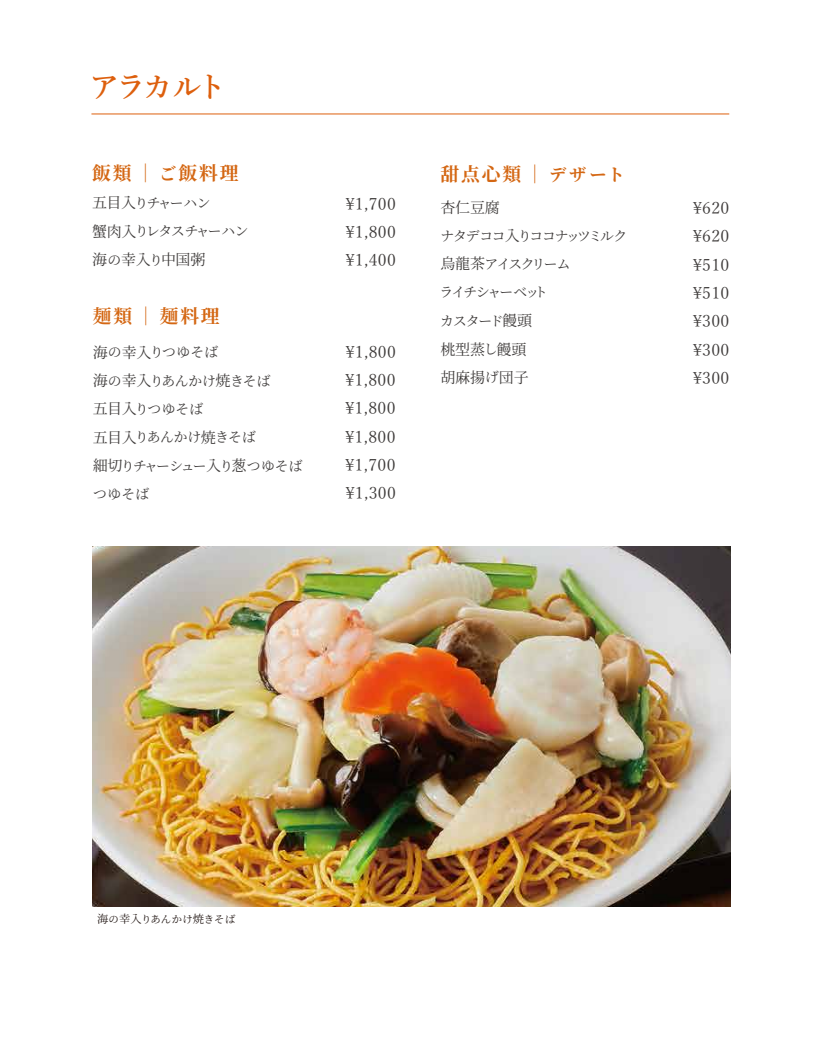
<style>
.page{position:relative;width:815px;height:1063px;background:#fff}
.page>*{position:absolute;margin:0;border:0;box-sizing:border-box;transform-origin:0 0}
.t1{font:600 30px "Yu Mincho";letter-spacing:-.115em;color:#dd5f0d}
.t2{font:700 18.75px "Source Han Serif";letter-spacing:.1em;color:#d46713}
.t3{font:16.25px/28.4px "Yu Mincho";letter-spacing:.02em;color:#3d3a39;text-align:justify}
.t4{font:15px/28.4px "Source Han Serif";letter-spacing:-.01em;color:#3d3a39}
.t5{font:13.75px/28.4px "Source Han Serif";letter-spacing:-.005em;color:#3d3a39}
.t6{font:13.75px/28.4px "Source Han Serif";letter-spacing:-.11em;color:#3d3a39}
.t7{font:13.75px/28.4px "Source Han Serif";letter-spacing:-.08em;color:#3d3a39}
.t8{font:10.38px "Source Han Serif";letter-spacing:.015em;color:#231815}
.s1{font-size:17.25px}
.s2{font-size:15px}
.s3{font-size:13.75px}
.s4{font-size:11.25px}
</style>
<div class="page">
<img style="left:93px;top:547px;width:638px;height:359px">
<hr style="left:91px;top:114px;width:638px;height:1px;background:#dd5f0d">
<h1 class="t1" style="left:90px;top:70px;width:139px">アラカルト</h1>
<p class="t2" style="left:92px;top:163px;width:148px">飯類｜<span class="s1">ご</span>飯料理</p>
<p class="t2" style="left:440px;top:164px;width:186px">甜点心類｜<span class="s1">デザート</span></p>
<p class="t7" style="left:92px;top:189px;width:158px"><span class="s2">五目入</span>りチャーハン<br><span class="s2">蟹肉入</span>りレタスチャーハン</p>
<p class="t4" style="left:92px;top:246px;width:115px">海<span class="s3">の</span>幸入<span class="s3">り</span>中国粥</p>
<p class="t3" style="left:346px;top:188px;width:52px">\1,700 \1,800 \1,400</p>
<p class="t4" style="left:440px;top:193px;width:61px">杏仁豆腐</p>
<p class="t6" style="left:440px;top:222px;width:189px">ナタデココ<span class="s2">入</span>りココナッツミルク<span class="s2">烏龍茶</span>アイスクリーム<br>ライチシャーベット<br>カスタード<span class="s2">饅頭</span></p>
<p class="t4" style="left:440px;top:335px;width:90px">桃型蒸<span class="s3">し</span>饅頭胡麻揚<span class="s3">げ</span>団子</p>
<p class="t2" style="left:93px;top:306px;width:128px">麺類｜麺料理</p>
<p class="t5" style="left:93px;top:338px;width:211px"><span class="s2">海</span>の<span class="s2">幸入</span>りつゆそば<br><span class="s2">海</span>の<span class="s2">幸入</span>りあんかけ<span class="s2">焼</span>きそば<br><span class="s2">五目入</span>りつゆそば<br><span class="s2">五目入</span>りあんかけ<span class="s2">焼</span>きそば<br><span class="s2">細切</span>りチャーシュー<span class="s2">入</span>り<span class="s2">葱</span>つゆそばつゆそば</p>
<p class="t3" style="left:345px;top:336px;width:52px">\1,800 \1,800 \1,800 \1,800 \1,700 \1,300</p>
<p class="t3" style="left:693px;top:192px;width:38px">\620 \620 \510 \510 \300 \300 \300</p>
<p class="t8" style="left:97px;top:913px;width:140px"><span class="s4">海</span>の<span class="s4">幸入</span>りあんかけ<span class="s4">焼</span>きそば</p>
</div>
